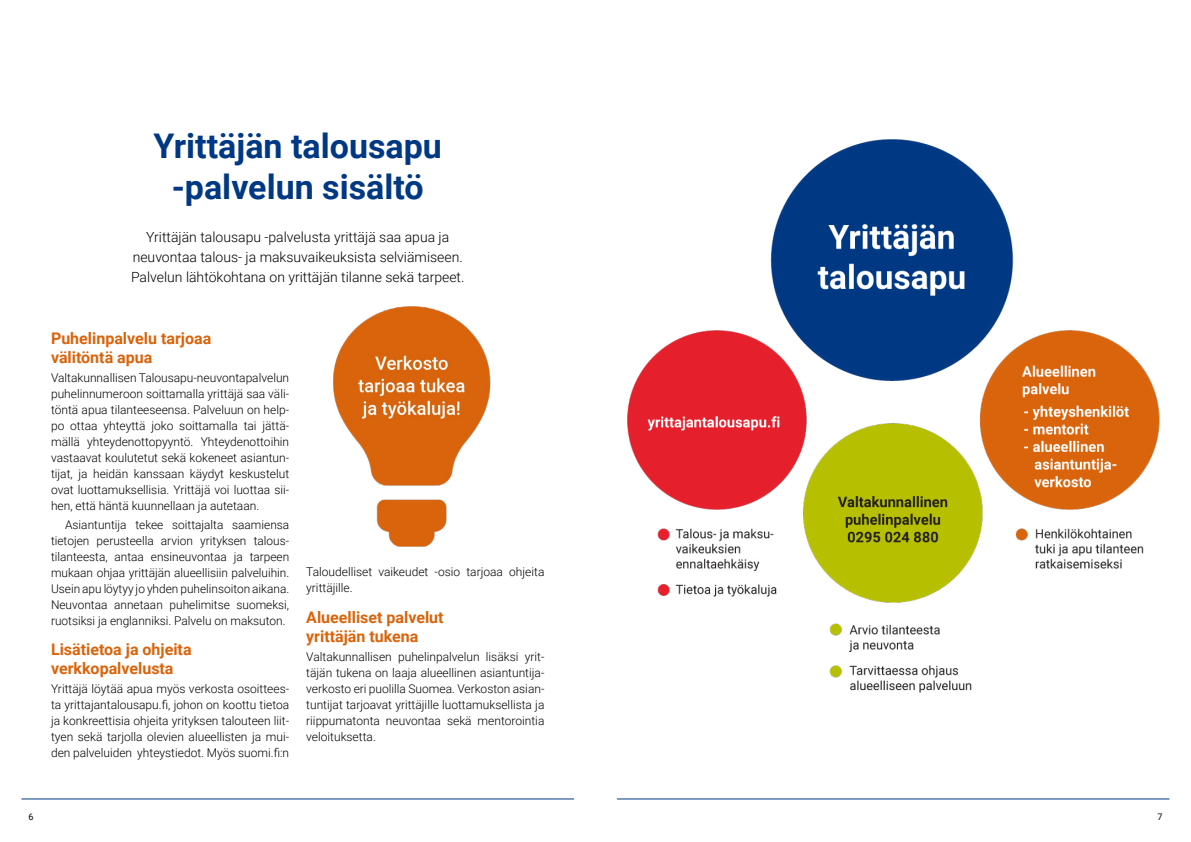
<style>
.page{position:relative;width:1191px;height:842px;background:#fff}
.page>*{position:absolute;margin:0;border:0;box-sizing:border-box;transform-origin:0 0}
.t1{font:700 34px/40.8px "Roboto";color:#003883;text-align:center}
.H3{font:700 16px/19.2px "Roboto";color:#d9640c}
.Ingressi{font:300 14px/20px "Roboto";color:#000;text-align:center}
.Leipis{font:300 12px/16px "Roboto";color:#000;text-align:justify}
.t2{font:9px "Roboto";color:#000}
</style>
<div class="page">
<hr style="left:22px;top:798px;width:552px;height:1px;background:#003883">
<hr style="left:617px;top:798px;width:552px;height:1px;background:#003883">
<img style="left:627px;top:139px;width:533px;height:554px">
<img style="left:333px;top:306px;width:158px;height:241px">
<h2 class="t1" style="left:153px;top:125px;width:290px">Yrittäjän talousapu -palvelun sisältö</h2>
<p class="Ingressi" style="left:131px;top:226px;width:335px">Yrittäjän talousapu -palvelusta yrittäjä saa apua ja neuvontaa talous- ja maksuvaikeuksista selviämiseen.<br>Palvelun lähtökohtana on yrittäjän tilanne sekä tarpeet.</p>
<h4 class="H3" style="left:51px;top:328px;width:162px">Puhelinpalvelu tarjoaa välitöntä apua</h4>
<p class="Leipis" style="left:51px;top:369px;width:240px">Valtakunnallisen Talousapu-neuvontapalvelun puhelinnumeroon soittamalla yrittäjä saa väli&shy;töntä apua tilanteeseensa. Palveluun on help&shy;po ottaa yhteyttä joko soittamalla tai jättä&shy;mällä yhteydenottopyyntö. Yhteydenottoihin vastaavat koulutetut sekä kokeneet asiantun&shy;tijat, ja heidän kanssaan käydyt keskustelut ovat luottamuksellisia. Yrittäjä voi luottaa sii&shy;hen, että häntä kuunnellaan ja autetaan.</p>
<p class="Leipis" style="left:51px;top:516px;width:240px;text-indent:14px">Asiantuntija tekee soittajalta saamiensa tietojen perusteella arvion yrityksen talous&shy;tilanteesta, antaa ensineuvontaa ja tarpeen mukaan ohjaa yrittäjän alueellisiin palveluihin.<br>Usein apu löytyy jo yhden puhelinsoiton aikana.<br>Neuvontaa annetaan puhelimitse suomeksi, ruotsiksi ja englanniksi. Palvelu on maksuton.</p>
<h4 class="H3" style="left:51px;top:639px;width:142px">Lisätietoa ja ohjeita verkkopalvelusta</h4>
<p class="Leipis" style="left:51px;top:680px;width:240px">Yrittäjä löytää apua myös verkosta osoittees&shy;ta yrittajantalousapu.fi, johon on koottu tietoa ja konkreettisia ohjeita yrityksen talouteen liit&shy;tyen sekä tarjolla olevien alueellisten ja mui&shy;den palveluiden yhteystiedot. Myös suomi.fi:n</p>
<p class="Leipis" style="left:306px;top:563px;width:240px">Taloudelliset vaikeudet -osio tarjoaa ohjeita yrittäjille.</p>
<h4 class="H3" style="left:306px;top:607px;width:139px">Alueelliset palvelut yrittäjän tukena</h4>
<p class="Leipis" style="left:306px;top:648px;width:240px">Valtakunnallisen puhelinpalvelun lisäksi yrit&shy;täjän tukena on laaja alueellinen asiantuntija&shy;verkosto eri puolilla Suomea. Verkoston asian&shy;tuntijat tarjoavat yrittäjille luottamuksellista ja riippumatonta neuvontaa sekä mentorointia veloituksetta.</p>
<p class="t2" style="left:28px;top:811px;width:7px">6</p>
<p class="t2" style="left:1157px;top:811px;width:7px">7</p>
</div>
